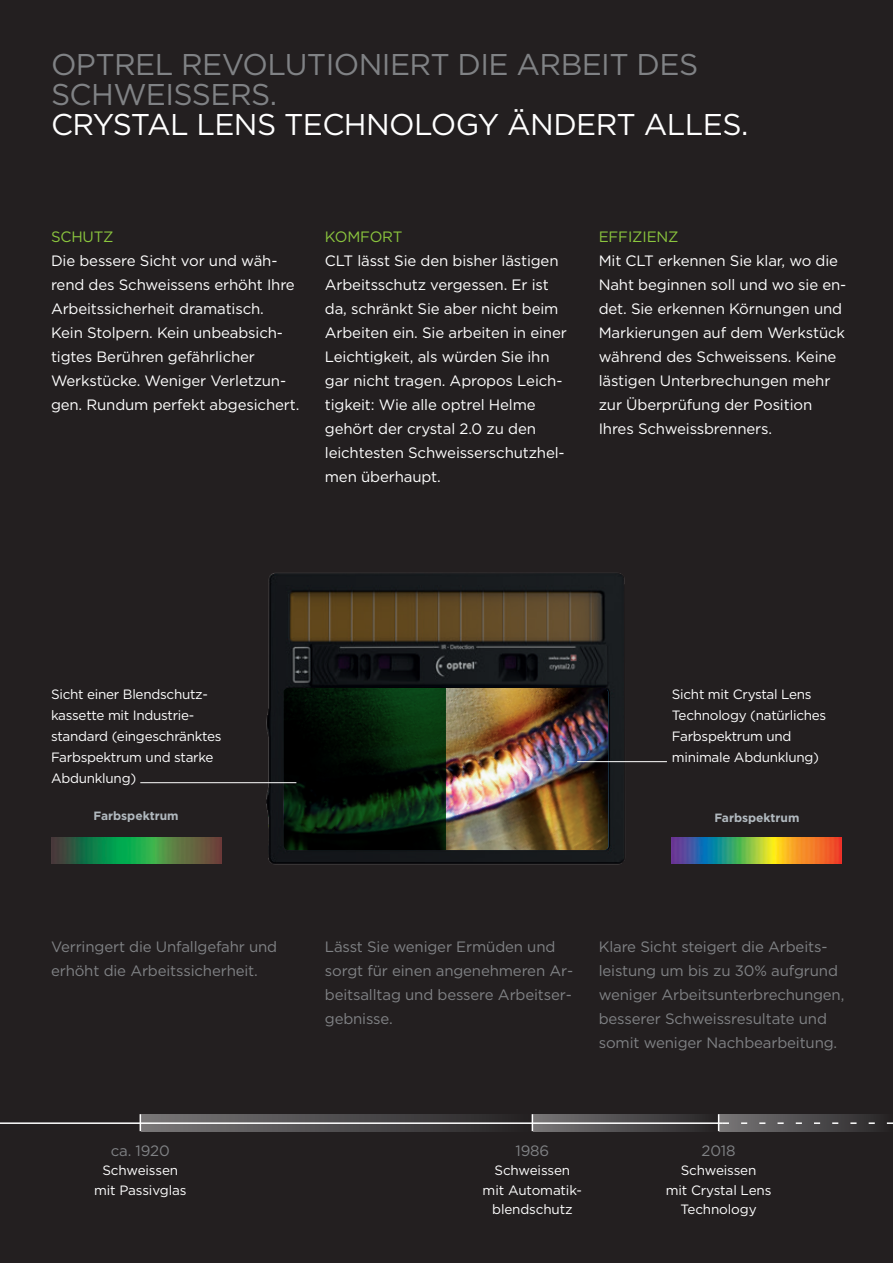
<style>
.page{position:relative;width:893px;height:1263px;background:#231f20}
.page>*{position:absolute;margin:0;border:0;box-sizing:border-box;transform-origin:0 0}
.t1{font:30px/30px "Gotham";letter-spacing:-.02em;color:#808285}
.t2{font:30px "Gotham";letter-spacing:-.02em;color:#fff}
.t3{font:15px/24px "Gotham";letter-spacing:-.01em;color:#fff}
.t4{font:15px/24px "Gotham";letter-spacing:-.01em;color:#808285}
.t5{font:15px "Gotham";letter-spacing:-.01em;color:#8bc63e}
.t6{font:13.5px/21px "Gotham";letter-spacing:-.02em;color:#fff;text-align:center}
.t7{font:700 12px "Gotham";color:#b1b9bf}
</style>
<div class="page">
<div style="left:141px;top:1114px;width:391px;height:17px;background:linear-gradient(to right,#797778,#262325)"></div>
<div style="left:533px;top:1114px;width:186px;height:17px;background:linear-gradient(to right,#787678,#272526)"></div>
<img style="left:262px;top:572px;width:399px;height:293px">
<img style="left:446px;top:688px;width:162px;height:162px">
<svg style="left:284px;top:688px;width:162px;height:162px;background:#041908"></svg>
<hr style="left:140px;top:782px;width:156px;height:1px;background:#fff">
<hr style="left:577px;top:761px;width:90px;height:1px;background:#fff">
<img style="left:51px;top:838px;width:170px;height:25px">
<img style="left:672px;top:838px;width:170px;height:25px">
<hr style="left:0;top:1122px;width:723px;height:2px;background:#fff">
<svg style="left:140px;top:1114px;width:1px;height:17px"></svg>
<svg style="left:532px;top:1114px;width:1px;height:17px"></svg>
<svg style="left:718px;top:1114px;width:175px;height:17px;background:#565455"></svg>
<h1 class="t1" style="left:51px;top:49px;width:649px">OPTREL REVOLUTIONIERT DIE ARBEIT DES<br>SCHWEISSERS.</h1>
<h1 class="t2" style="left:51px;top:105px;width:699px">CRYSTAL LENS TECHNOLOGY ÄNDERT ALLES.</h1>
<p class="t5" style="left:51px;top:227px;width:64px">SCHUTZ</p>
<p class="t3" style="left:51px;top:248px;width:250px">Die bessere Sicht vor und wäh&shy;rend des Schweissens erhöht Ihre<br>Arbeitssicherheit dramatisch.<br>Kein Stolpern. Kein unbeabsich&shy;tigtes Berühren gefährlicher<br>Werkstücke. Weniger Verletzun&shy;gen. Rundum perfekt abgesichert.</p>
<p class="t5" style="left:325px;top:227px;width:79px">KOMFORT</p>
<p class="t3" style="left:325px;top:248px;width:243px">CLT lässt Sie den bisher lästigen<br>Arbeitsschutz vergessen. Er ist da, schränkt Sie aber nicht beim<br>Arbeiten ein. Sie arbeiten in einer<br>Leichtigkeit, als würden Sie ihn gar nicht tragen. Apropos Leich&shy;tigkeit: Wie alle optrel Helme gehört der crystal 2.0 zu den leichtesten Schweisserschutzhel&shy;men überhaupt.</p>
<p class="t5" style="left:599px;top:227px;width:81px">EFFIZIENZ</p>
<p class="t3" style="left:599px;top:248px;width:249px">Mit CLT erkennen Sie klar, wo die<br>Naht beginnen soll und wo sie en&shy;det. Sie erkennen Körnungen und<br>Markierungen auf dem Werkstück während des Schweissens. Keine lästigen Unterbrechungen mehr zur Überprüfung der Position<br>Ihres Schweissbrenners.</p>
<p class="t6" style="left:51px;top:683px;width:172px;text-align:left">Sicht einer Blendschutz&shy;kassette mit Industrie&shy;standard (eingeschränktes<br>Farbspektrum und starke<br>Abdunklung)</p>
<p class="t6" style="left:672px;top:683px;width:156px;text-align:left">Sicht mit Crystal Lens<br>Technology (natürliches<br>Farbspektrum und minimale Abdunklung)</p>
<p class="t7" style="left:93px;top:807px;width:87px">Farbspektrum</p>
<p class="t7" style="left:714px;top:810px;width:87px">Farbspektrum</p>
<p class="t4" style="left:51px;top:934px;width:228px">Verringert die Unfallgefahr und erhöht die Arbeitssicherheit.</p>
<p class="t4" style="left:325px;top:934px;width:250px">Lässt Sie weniger Ermüden und sorgt für einen angenehmeren Ar&shy;beitsalltag und bessere Arbeitser&shy;gebnisse.</p>
<p class="t4" style="left:599px;top:934px;width:247px">Klare Sicht steigert die Arbeits&shy;leistung um bis zu 30% aufgrund weniger Arbeitsunterbrechungen, besserer Schweissresultate und somit weniger Nachbearbeitung.</p>
<p class="t4" style="left:111px;top:1138px;width:61px">ca. 1920</p>
<p class="t6" style="left:94px;top:1160px;width:94px;line-height:19.5px">Schweissen mit Passivglas</p>
<p class="t4" style="left:515px;top:1138px;width:35px">1986</p>
<p class="t6" style="left:483px;top:1160px;width:101px;line-height:19.5px">Schweissen mit Automatik&shy;blendschutz</p>
<p class="t4" style="left:702px;top:1138px;width:36px">2018</p>
<p class="t6" style="left:666px;top:1160px;width:107px;line-height:19.5px">Schweissen<br>mit Crystal Lens<br>Technology</p>
</div>
